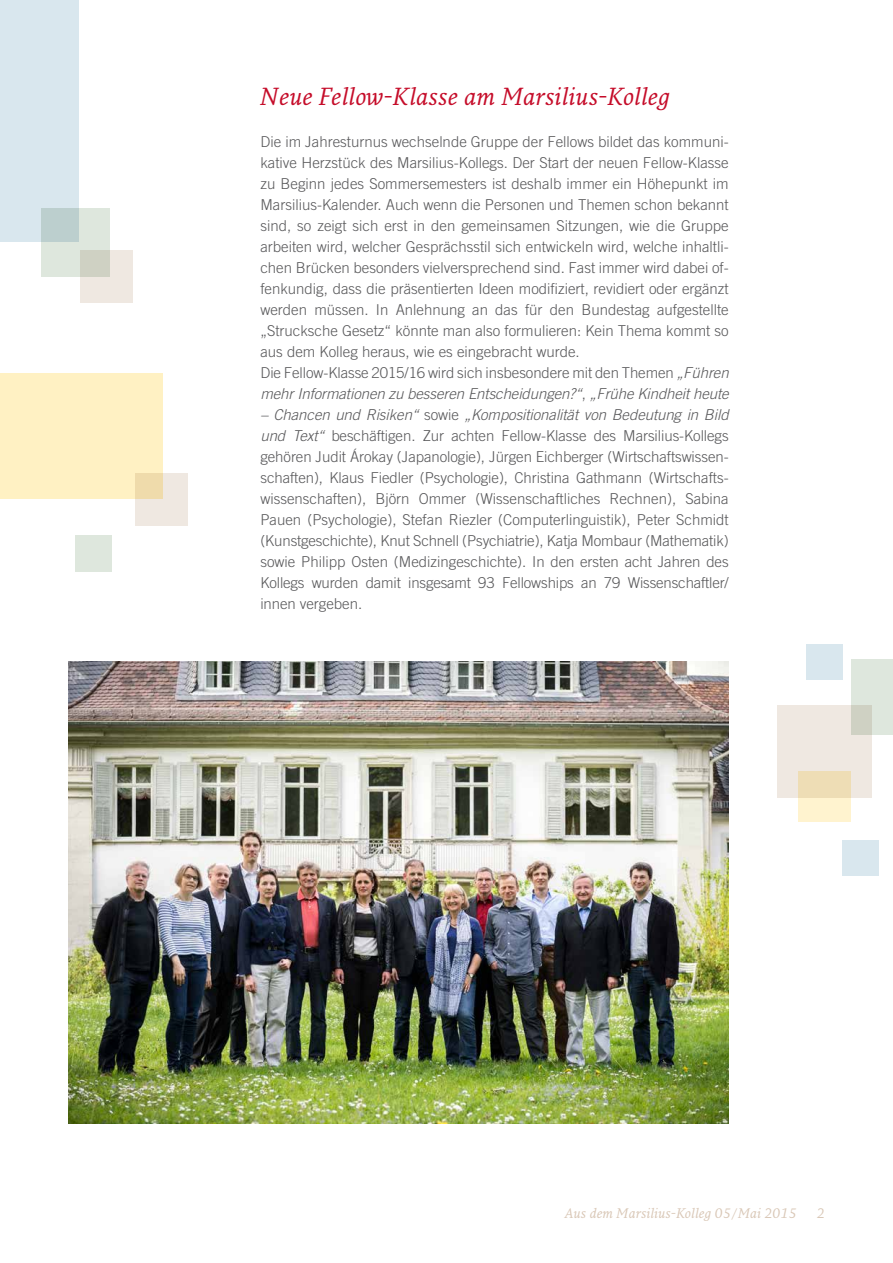
<style>
.page{position:relative;width:893px;height:1263px;background:#fff}
.page>*{position:absolute;margin:0;border:0;box-sizing:border-box;transform-origin:0 0}
.t1{font:italic 24px "Fresco Pro";color:#c50c29}
.t2{font:300 15px/21px "Trade Gothic LT Pro";color:#58585a}
.t3{font:italic 13.5px "Fresco Pro";color:#d9c7b6}
.s1{font-style:italic}
</style>
<div class="page">
<div style="left:778px;top:705px;width:94px;height:93px;background:#efe8e1"></div>
<svg style="left:851px;top:659px;width:42px;height:76px;fill:#dee7dd"></svg>
<div style="left:798px;top:771px;width:53px;height:51px;background:linear-gradient(to bottom,#e9d6ad,#fff8d5)"></div>
<div style="left:842px;top:840px;width:37px;height:35px;background:#d9e7ee"></div>
<div style="left:807px;top:644px;width:36px;height:35px;background:#d9e7ee"></div>
<img style="left:68px;top:662px;width:661px;height:462px">
<div style="left:0;top:0;width:79px;height:242px;background:#d9e7ee"></div>
<div style="left:80px;top:250px;width:53px;height:52px;background:#efe8e1"></div>
<div style="left:136px;top:473px;width:52px;height:52px;background:#efe8e1"></div>
<div style="left:75px;top:535px;width:37px;height:36px;background:#dee7dd"></div>
<div style="left:0;top:374px;width:162px;height:125px;background:#fff1c3"></div>
<svg style="left:42px;top:208px;width:68px;height:68px;fill:#dee7dd"></svg>
<h1 class="t1" style="left:260px;top:81px;width:413px">Neue Fellow-Klasse am Marsilius-Kolleg</h1>
<p class="t2" style="left:260px;top:131px;width:470px">Die im Jahresturnus wechselnde Gruppe der Fellows bildet das kommuni&shy;kative Herzstück des Marsilius-Kollegs. Der Start der neuen Fellow-Klasse zu Beginn jedes Sommersemesters ist deshalb immer ein Höhepunkt im Marsilius-Kalender. Auch wenn die Personen und Themen schon bekannt sind, so zeigt sich erst in den gemeinsamen Sitzungen, wie die Gruppe arbeiten wird, welcher Gesprächsstil sich entwickeln wird, welche inhaltli&shy;chen Brücken besonders vielversprechend sind. Fast immer wird dabei of&shy;fenkundig, dass die präsentierten Ideen modifiziert, revidiert oder ergänzt werden müssen. In Anlehnung an das für den Bundestag aufgestellte „Strucksche Gesetz“ könnte man also formulieren: Kein Thema kommt so aus dem Kolleg heraus, wie es eingebracht wurde.<br>Die Fellow-Klasse 2015/16 wird sich insbesondere mit den Themen <span class="s1">„Führen mehr Informationen zu besseren Entscheidungen?“</span>, <span class="s1">„Frühe Kindheit heute</span></p>
<p class="t2" style="left:260px;top:404px;width:470px;text-align:justify"><span class="s1">– Chancen und Risiken“</span> sowie <span class="s1">„Kompositionalität von Bedeutung in Bild und Text“</span> beschäftigen. Zur achten Fellow-Klasse des Marsilius-Kollegs gehören Judit Árokay (Japanologie), Jürgen Eichberger (Wirtschaftswissen&shy;schaften), Klaus Fiedler (Psychologie), Christina Gathmann (Wirtschafts&shy;wissenschaften), Björn Ommer (Wissenschaftliches Rechnen), Sabina Pauen (Psychologie), Stefan Riezler (Computerlinguistik), Peter Schmidt (Kunstgeschichte), Knut Schnell (Psychiatrie), Katja Mombaur (Mathematik) sowie Philipp Osten (Medizingeschichte). In den ersten acht Jahren des Kollegs wurden damit insgesamt 93 Fellowships an 79 Wissenschaftler/ innen vergeben.</p>
<p class="t3" style="left:565px;top:1205px;width:233px">Aus dem Marsilius-Kolleg 05/Mai 2015</p>
<p class="t3" style="left:817px;top:1205px;width:10px">2</p>
</div>
